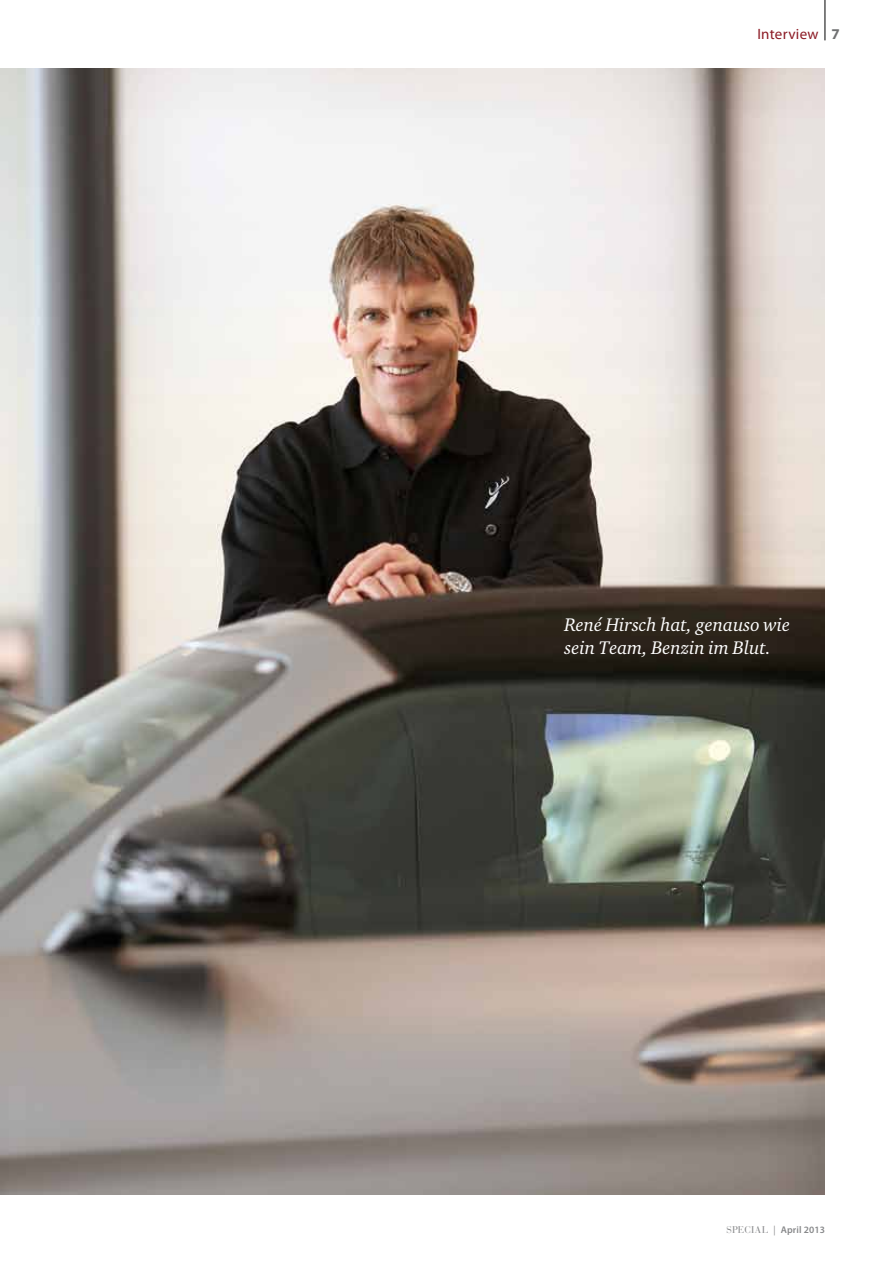
<style>
.page{position:relative;width:893px;height:1263px;background:#fff}
.page>*{position:absolute;margin:0;border:0;box-sizing:border-box;transform-origin:0 0}
.t1{font:italic 18.75px/23.2px "Charter ITC";color:#fff}
.t2{font:15px "Myriad Pro";letter-spacing:.02em;color:#8c1a24}
.t3{font:600 9.75px "Myriad Pro";letter-spacing:.01em;color:#87888a}
.s1{font-weight:700;color:#707172}
.s2{font-family:"Bauer Bodoni";font-weight:400}
</style>
<div class="page">
<hr style="left:825px;top:0;width:1px;height:40px;background:#000">
<img style="left:0;top:68px;width:825px;height:1127px">
<p class="t2" style="left:757px;top:25px;width:84px">Interview <span class="s1">7</span></p>
<p class="t1" style="left:564px;top:613px;width:227px">René Hirsch hat, genauso wie sein Team, Benzin im Blut.</p>
<p class="t3" style="left:726px;top:1223px;width:100px"><span class="s2">SPECIAL |</span> April 2013</p>
</div>
